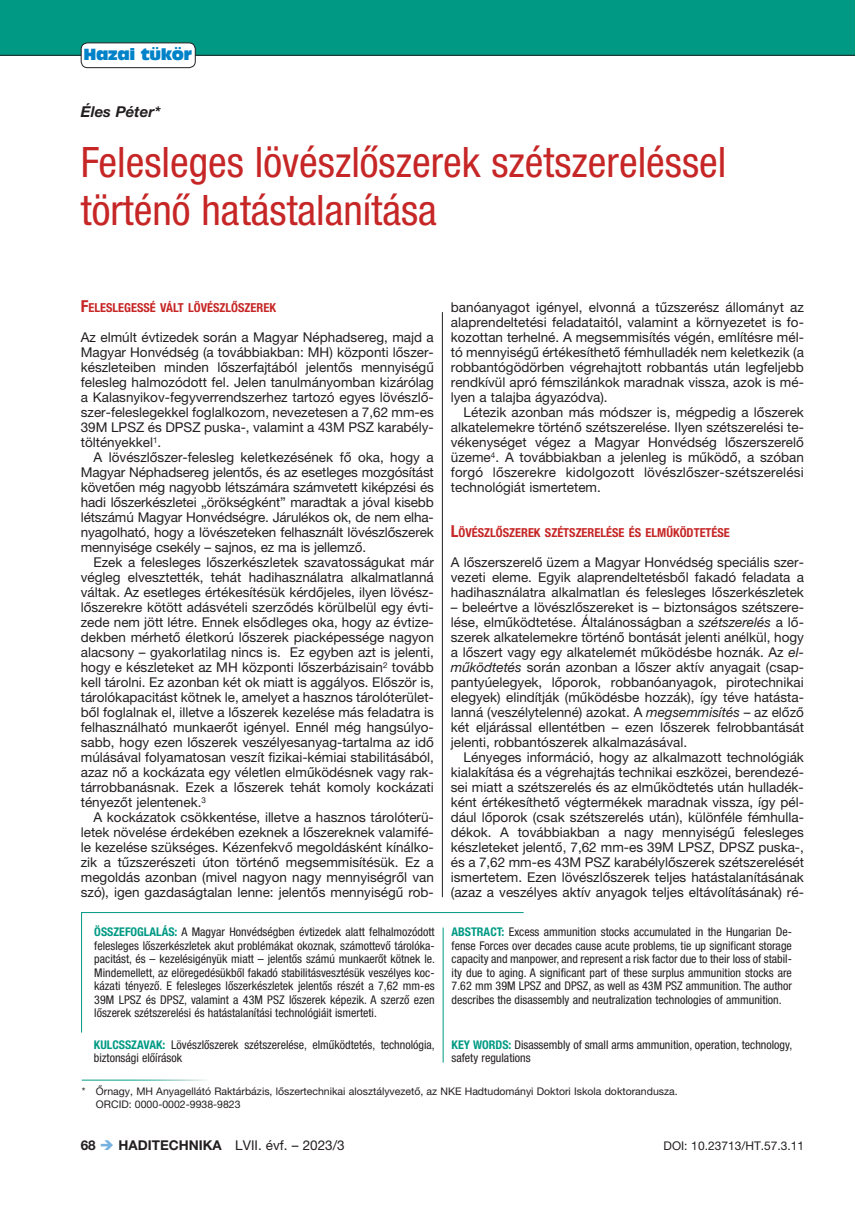
<style>
.page{position:relative;width:855px;height:1212px;background:#fff}
.page>*{position:absolute;margin:0;border:0;box-sizing:border-box;transform-origin:0 0}
.t1{font:condensed 42px/48px "Helvetica Neue LT Pro";color:#c62626}
.t2{font:15px "Antique Olive Compact";letter-spacing:-.02em;color:#0082c8}
.t3{font:italic 700 15px "Helvetica Neue LT Pro";color:#231f20}
.t4{font:13.5px/15px "Helvetica Neue LT Pro";color:#231f20;text-align:justify}
.t5{font:700 condensed 12.3px "Helvetica Neue LT Pro";color:#c62626}
.t6{font:condensed 12px/13.5px "Helvetica Neue LT Pro";color:#231f20;text-align:justify}
.t7{font:12px "Helvetica Neue LT Pro";color:#231f20}
.t8{font:10.5px/13.5px "Helvetica Neue LT Pro";color:#231f20}
.s1{font-size:16.5px}
.s2{font-style:italic}
.s3{font-weight:700;color:#009a84}
.s4{font-weight:700}
.s5{color:#76b1df}
</style>
<div class="page">
<hr style="left:443px;top:927px;width:1px;height:135px;background:#009a84">
<svg style="left:81px;top:912px;width:443px;height:121px"></svg>
<div style="left:0;top:0;width:855px;height:55px;background:#009a84"></div>
<hr style="left:0;top:55px;width:855px;height:1px;background:#231f20">
<div style="left:81px;top:43px;width:114px;height:25px;background:#fff;border-radius:6px"></div>
<div style="left:81px;top:43px;width:115px;height:25px;border:1px solid #231f20;border-radius:6px"></div>
<hr style="left:442px;top:312px;width:1px;height:585px;background:#231f20">
<p class="t2" style="left:83px;top:44px;width:110px">Hazai tükör</p>
<p class="t3" style="left:81px;top:102px;width:81px">Éles Péter*</p>
<h1 class="t1" style="left:81px;top:138px;width:647px">Felesleges lövészlőszerek szétszereléssel történő hatástalanítása</h1>
<p class="t5" style="left:81px;top:300px;width:197px"><span class="s1">F</span>ELESLEGESSÉ VÁLT LÖVÉSZLŐSZEREK</p>
<p class="t4" style="left:81px;top:330px;width:354px">Az elmúlt évtizedek során a Magyar Néphadsereg, majd a Magyar Honvédség (a továbbiakban: MH) központi lőszer&shy;készleteiben minden lőszerfajtából jelentős mennyiségű felesleg halmozódott fel. Jelen tanulmányomban kizárólag a Kalasnyikov-fegyverrendszerhez tartozó egyes lövészlő&shy;szer-feleslegekkel foglalkozom, nevezetesen a 7,62 mm-es 39M LPSZ és DPSZ puska-, valamint a 43M PSZ karabély&shy;töltényekkel<sup>1</sup>.</p>
<p class="t4" style="left:81px;top:450px;width:354px;text-indent:13px">A lövészlőszer-felesleg keletkezésének fő oka, hogy a Magyar Néphadsereg jelentős, és az esetleges mozgósítást követően még nagyobb létszámára számvetett kiképzési és hadi lőszerkészletei „örökségként” maradtak a jóval kisebb létszámú Magyar Honvédségre. Járulékos ok, de nem elha&shy;nyagolható, hogy a lövészeteken felhasznált lövészlőszerek mennyisége csekély – sajnos, ez ma is jellemző.</p>
<p class="t4" style="left:81px;top:555px;width:354px;text-indent:13px">Ezek a felesleges lőszerkészletek szavatosságukat már végleg elvesztették, tehát hadihasználatra alkalmatlanná váltak. Az esetleges értékesítésük kérdőjeles, ilyen lövész&shy;lőszerekre kötött adásvételi szerződés körülbelül egy évti&shy;zede nem jött létre. Ennek elsődleges oka, hogy az évtize&shy;dekben mérhető életkorú lőszerek piacképessége nagyon alacsony – gyakorlatilag nincs is. Ez egyben azt is jelenti, hogy e készleteket az MH központi lőszerbázisain<sup>2</sup> tovább kell tárolni. Ez azonban két ok miatt is aggályos. Először is, tárolókapacitást kötnek le, amelyet a hasznos tárolóterület&shy;ből foglalnak el, illetve a lőszerek kezelése más feladatra is felhasználható munkaerőt igényel. Ennél még hangsúlyo&shy;sabb, hogy ezen lőszerek veszélyesanyag-tartalma az idő múlásával folyamatosan veszít fizikai-kémiai stabilitásából, azaz nő a kockázata egy véletlen elműködésnek vagy rak&shy;tárrobbanásnak. Ezek a lőszerek tehát komoly kockázati tényezőt jelentenek.<sup>3</sup></p>
<p class="t4" style="left:81px;top:810px;width:354px;text-indent:13px">A kockázatok csökkentése, illetve a hasznos tárolóterü&shy;letek növelése érdekében ezeknek a lőszereknek valamifé&shy;le kezelése szükséges. Kézenfekvő megoldásként kínálko&shy;zik a tűzszerészeti úton történő megsemmisítésük. Ez a megoldás azonban (mivel nagyon nagy mennyiségről van szó), igen gazdaságtalan lenne: jelentős mennyiségű rob-</p>
<p class="t4" style="left:451px;top:300px;width:354px">banóanyagot igényel, elvonná a tűzszerész állományt az alaprendeltetési feladataitól, valamint a környezetet is fo&shy;kozottan terhelné. A megsemmisítés végén, említésre mél&shy;tó mennyiségű értékesíthető fémhulladék nem keletkezik (a robbantógödörben végrehajtott robbantás után legfeljebb rendkívül apró fémszilánkok maradnak vissza, azok is mé&shy;lyen a talajba ágyazódva).</p>
<p class="t4" style="left:451px;top:405px;width:354px;text-indent:13px">Létezik azonban más módszer is, mégpedig a lőszerek alkatelemekre történő szétszerelése. Ilyen szétszerelési te&shy;vékenységet végez a Magyar Honvédség lőszerszerelő üzeme<sup>4</sup>. A továbbiakban a jelenleg is működő, a szóban forgó lőszerekre kidolgozott lövészlőszer-szétszerelési technológiát ismertetem.</p>
<p class="t5" style="left:451px;top:525px;width:280px"><span class="s1">L</span>ÖVÉSZLŐSZEREK SZÉTSZERELÉSE ÉS ELM ŰKÖDTETÉSE</p>
<p class="t4" style="left:451px;top:555px;width:354px">A lőszerszerelő üzem a Magyar Honvédség speciális szer&shy;vezeti eleme. Egyik alaprendeltetésből fakadó feladata a hadihasználatra alkalmatlan és felesleges lőszerkészletek</p>
<p class="t4" style="left:451px;top:600px;width:354px">– beleértve a lövészlőszereket is – biztonságos szétszere&shy;lése, elműködtetése. Általánosságban a <span class="s2">szétszerelés</span> a lő&shy;szerek alkatelemekre történő bontását jelenti anélkül, hogy a lőszert vagy egy alkatelemét működésbe hoznák. Az <span class="s2">el&shy;működtetés</span> során azonban a lőszer aktív anyagait (csap&shy;pantyúelegyek, lőporok, robbanóanyagok, pirotechnikai elegyek) elindítják (működésbe hozzák), így téve hatásta&shy;lanná (veszélytelenné) azokat. A <span class="s2">megsemmisítés</span> – az előző két eljárással ellentétben – ezen lőszerek felrobbantását jelenti, robbantószerek alkalmazásával.</p>
<p class="t4" style="left:451px;top:750px;width:354px;text-indent:13px">Lényeges információ, hogy az alkalmazott technológiák kialakítása és a végrehajtás technikai eszközei, berendezé&shy;sei miatt a szétszerelés és az elműködtetés után hulladék&shy;ként értékesíthető végtermékek maradnak vissza, így pél&shy;dául lőporok (csak szétszerelés után), különféle fémhulla&shy;dékok. A továbbiakban a nagy mennyiségű felesleges készleteket jelentő, 7,62 mm-es 39M LPSZ, DPSZ puska-, és a 7,62 mm-es 43M PSZ karabélylőszerek szétszerelését ismertetem. Ezen lövészlőszerek teljes hatástalanításának (azaz a veszélyes aktív anyagok teljes eltávolításának) ré-</p>
<p class="t6" style="left:94px;top:925px;width:342px"><span class="s3">ÖSSZEFOGLALÁS:</span> A Magyar Honvédségben évtizedek alatt felhalmozódott felesleges lőszerkészletek akut problémákat okoznak, számottevő tárolóka&shy;pacitást, és – kezelésigényük miatt – jelentős számú munkaerőt kötnek le.<br>Mindemellett, az elöregedésükből fakadó stabilitásvesztésük veszélyes koc&shy;kázati tényező. E felesleges lőszerkészletek jelentős részét a 7,62 mm-es 39M LPSZ és DPSZ, valamint a 43M PSZ lőszerek képezik. A szerző ezen lőszerek szétszerelési és hatástalanítási technológiáit ismerteti.</p>
<p class="t6" style="left:451px;top:925px;width:342px"><span class="s3">ABSTRACT:</span> Excess ammunition stocks accumulated in the Hungarian De&shy;fense Forces over decades cause acute problems, tie up significant storage capacity and manpower, and represent a risk factor due to their loss of stabil&shy;ity due to aging. A significant part of these surplus ammunition stocks are 7.62 mm 39M LPSZ and DPSZ, as well as 43M PSZ ammunition. The author describes the disassembly and neutralization technologies of ammunition.</p>
<p class="t6" style="left:451px;top:1037px;width:342px"><span class="s3">KEY WORDS:</span> Disassembly of small arms ammunition, operation, technology, safety regulations</p>
<p class="t6" style="left:94px;top:1037px;width:342px"><span class="s3">KULCSSZAVAK:</span> Lövészlőszerek szétszerelése, elműködtetés, technológia, biztonsági előírások</p>
<p class="t8" style="left:96px;top:1084px;width:583px;text-indent:-14px">* Őrnagy, MH Anyagellátó Raktárbázis, lőszertechnikai alosztályvezető, az NKE Hadtudományi Doktori Iskola doktorandusza.<br>ORCID: 0000-0002-9938-9823</p>
<p class="t4" style="left:81px;top:1137px;width:265px"><span class="s4">68</span> <span class="s5">➔</span> <span class="s4">HADITECHNIKA</span> LVII. évf. – 2023/3</p>
<p class="t7" style="left:663px;top:1139px;width:142px">DOI: 10.23713/HT.57.3.11</p>
</div>
